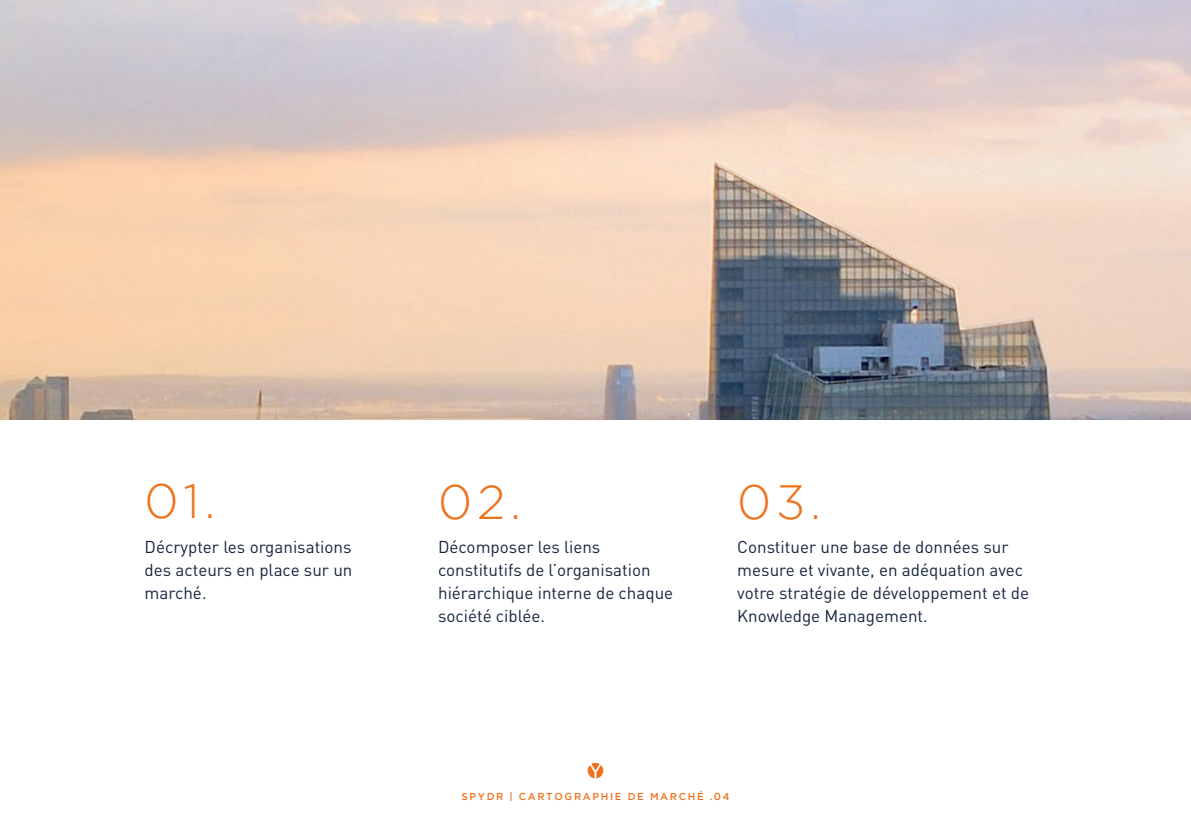
<style>
.page{position:relative;width:1191px;height:840px;background:#fff}
.page>*{position:absolute;margin:0;border:0;box-sizing:border-box;transform-origin:0 0}
.t1{font:300 48px "Gotham";color:#ee721c}
.t2{font:17px/23px "DIN Pro";color:#16253e}
.t3{font:500 10px "Gotham";letter-spacing:.165em;color:#ee721c}
</style>
<div class="page">
<img style="left:0;top:0;width:1191px;height:420px">
<svg style="left:587px;top:762px;width:16px;height:16px"></svg>
<h1 class="t1" style="left:145px;top:475px;width:72px">01.</h1>
<h1 class="t1" style="left:438px;top:475px;width:85px">02.</h1>
<h1 class="t1" style="left:737px;top:475px;width:85px">03.</h1>
<p class="t2" style="left:145px;top:534px;width:209px;text-align:justify">Décrypter les organisations des acteurs en place sur un marché.</p>
<p class="t2" style="left:438px;top:534px;width:237px">Décomposer les liens constitutifs de l’organisation hiérarchique interne de chaque société ciblée.</p>
<p class="t2" style="left:737px;top:534px;width:293px">Constituer une base de données sur mesure et vivante, en adéquation avec votre stratégie de développement et de Knowledge Management.</p>
<p class="t3" style="left:461px;top:790px;width:269px">SPYDR | CARTOGRAPHIE DE MARCHÉ .04</p>
</div>
